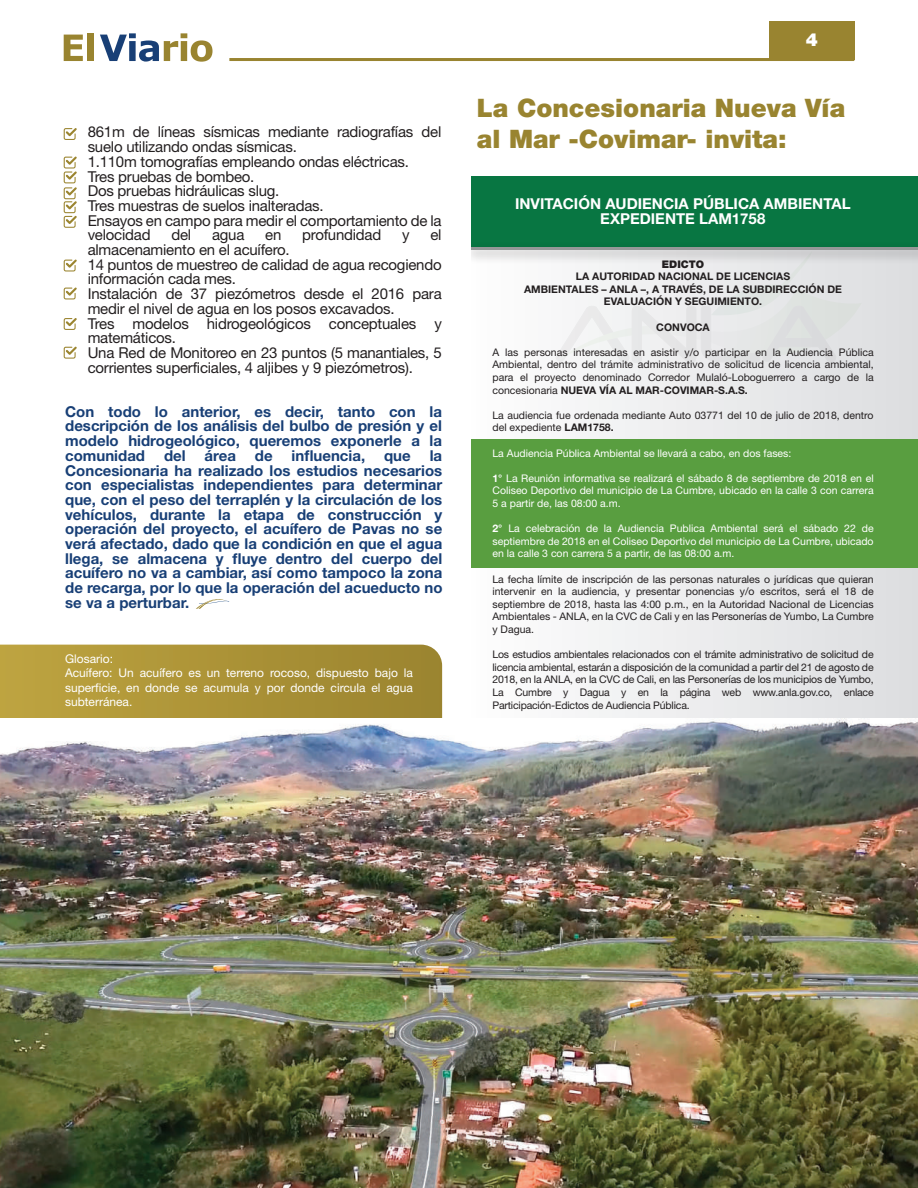
<style>
.page{position:relative;width:918px;height:1188px;background:#fff}
.page>*{position:absolute;margin:0;border:0;box-sizing:border-box;transform-origin:0 0}
.t1{font:900 25.5px/30.6px "Helvetica Neue";color:#998430}
.t2{font:900 18px "Helvetica Neue";color:#fff}
.t3{font:15px/14.7px "Helvetica Neue";letter-spacing:-.015em;color:#231f20}
.t4{font:700 15px/14.7px "Helvetica Neue";color:#183f76;text-align:justify}
.t5{font:700 15px/15px "Helvetica Neue LT Std";color:#fff;text-align:center}
.t6{font:12px/14.4px "Helvetica Neue";color:#fff}
.t7{font:10.5px/12.6px "Helvetica Neue LT Std";color:#231f20;text-align:justify}
.t8{font:10.5px/12.6px "Helvetica Neue LT Std";color:#fff;text-align:justify}
.t9{font:700 10.5px/12.6px "Helvetica Neue LT Std";color:#231f20;text-align:center}
.t10{font:900 10.5px "Helvetica Neue LT Std";color:#231f20}
.s1{font-weight:700}
</style>
<div class="page">
<div style="left:471px;top:176px;width:447px;height:1012px;background:linear-gradient(to right,#fdfdfd,#dcdddf)"></div>
<svg style="left:556px;top:267px;width:306px;height:96px"></svg>
<div style="left:471px;top:439px;width:447px;height:129px;background:#599e40"></div>
<div style="left:471px;top:176px;width:447px;height:71px;background:#087642"></div>
<img style="left:471px;top:250px;width:447px;height:17px">
<hr style="left:471px;top:247px;width:447px;height:3px;background:#969898">
<svg style="left:196px;top:599px;width:33px;height:10px"></svg>
<svg style="left:0;top:645px;width:442px;height:73px;background:#ac9337"></svg>
<div style="left:769px;top:21px;width:85px;height:38px;background:#998430"></div>
<svg style="left:64px;top:35px;width:19px;height:26px"></svg>
<div style="left:87px;top:33px;width:7px;height:28px;background:#998430"></div>
<svg style="left:100px;top:33px;width:113px;height:29px"></svg>
<hr style="left:229px;top:58px;width:625px;height:3px;background:#998430">
<img style="left:0;top:718px;width:918px;height:470px">
<svg style="left:64px;top:128px;width:13px;height:12px"></svg>
<svg style="left:64px;top:260px;width:13px;height:12px"></svg>
<svg style="left:64px;top:288px;width:13px;height:11px"></svg>
<svg style="left:64px;top:318px;width:13px;height:12px"></svg>
<svg style="left:64px;top:347px;width:13px;height:12px"></svg>
<svg style="left:64px;top:157px;width:13px;height:71px"></svg>
<p class="t3" style="left:88px;top:125px;width:355px">861m de líneas sísmicas mediante radiografías del suelo utilizando ondas sísmicas.<br>1.110m tomografías empleando ondas eléctricas.<br>Tres pruebas de bombeo.<br>Dos pruebas hidráulicas slug.<br>Tres muestras de suelos inalteradas.<br>Ensayos en campo para medir el comportamiento de la velocidad</p>
<h3 class="t3" style="left:171px;top:227px;width:21px">del</h3>
<h3 class="t3" style="left:212px;top:227px;width:34px">agua</h3>
<h3 class="t3" style="left:265px;top:227px;width:18px">en</h3>
<h3 class="t3" style="left:302px;top:227px;width:81px">profundidad</h3>
<h3 class="t3" style="left:402px;top:227px;width:9px">y</h3>
<h3 class="t3" style="left:431px;top:227px;width:13px">el</h3>
<p class="t3" style="left:88px;top:242px;width:356px">almacenamiento en el acuífero.<br>14 puntos de muestreo de calidad de agua recogiendo información cada mes.<br>Instalación de 37 piezómetros desde el 2016 para medir el nivel de agua en los posos excavados.<br>Tres modelos hidrogeológicos conceptuales y matemáticos.<br>Una Red de Monitoreo en 23 puntos (5 manantiales, 5 corrientes superficiales, 4 aljibes y 9 piezómetros).</p>
<h3 class="t4" style="left:65px;top:404px;width:378px">Con todo lo anterior, es decir, tanto con la descripción de los análisis del bulbo de presión y el modelo hidrogeológico, queremos exponerle a la comunidad</h3>
<h3 class="t4" style="left:164px;top:449px;width:23px">del</h3>
<h3 class="t4" style="left:205px;top:449px;width:33px">área</h3>
<h3 class="t4" style="left:255px;top:449px;width:19px">de</h3>
<h3 class="t4" style="left:292px;top:449px;width:75px">influencia,</h3>
<h3 class="t4" style="left:384px;top:449px;width:28px">que</h3>
<p class="t4" style="left:65px;top:449px;width:379px;text-indent:365px">la Concesionaria ha realizado los estudios necesarios con especialistas independientes para determinar que, con el peso del terraplén y la circulación de los vehículos, durante la etapa de construcción y operación del proyecto, el acuífero de Pavas no se verá afectado, dado que la condición en que el agua llega, se almacena y fluye dentro del cuerpo del acuífero no va a cambiar, así como tampoco la zona de recarga, por lo que la operación del acueducto no se va a perturbar.</p>
<p class="t6" style="left:65px;top:651px;width:349px">Glosario:<br>Acuífero: Un acuífero es un terreno rocoso, dispuesto bajo la superficie, en donde se acumula y por donde circula el agua subterránea.</p>
<h2 class="t2" style="left:806px;top:29px;width:14px">4</h2>
<h1 class="t1" style="left:477px;top:93px;width:370px">La Concesionaria Nueva Vía al Mar -Covimar- invita:</h1>
<h3 class="t5" style="left:515px;top:195px;width:337px">INVITACIÓN AUDIENCIA PÚBLICA AMBIENTAL<br>EXPEDIENTE LAM1758</h3>
<p class="t10" style="left:662px;top:257px;width:44px">EDICTO</p>
<p class="t9" style="left:524px;top:270px;width:320px">LA AUTORIDAD NACIONAL DE LICENCIAS<br>AMBIENTALES – ANLA –, A TRAVÉS, DE LA SUBDIRECCIÓN DE<br>EVALUACIÓN Y SEGUIMIENTO.</p>
<p class="t9" style="left:656px;top:320px;width:55px">CONVOCA</p>
<p class="t7" style="left:492px;top:346px;width:383px">A las personas interesadas en asistir y/o participar en la Audiencia Pública Ambiental, dentro del trámite administrativo de solicitud de licencia ambiental, para el proyecto denominado Corredor Mulaló-Loboguerrero a cargo de la concesionaria <span class="s1">NUEVA VÍA AL MAR-COVIMAR-S.A.S.</span></p>
<p class="t7" style="left:492px;top:409px;width:383px">La audiencia fue ordenada mediante Auto 03771 del 10 de julio de 2018, dentro del expediente <span class="s1">LAM1758.</span></p>
<p class="t8" style="left:492px;top:446px;width:300px">La Audiencia Pública Ambiental se llevará a cabo, en dos fases:</p>
<p class="t8" style="left:492px;top:472px;width:383px"><span class="s1">1°</span> La Reunión informativa se realizará el sábado 8 de septiembre de 2018 en el Coliseo Deportivo del municipio de La Cumbre, ubicado en la calle 3 con carrera 5 a partir de, las 08:00 a.m.</p>
<p class="t8" style="left:492px;top:522px;width:383px"><span class="s1">2°</span> La celebración de la Audiencia Publica Ambiental será el sábado 22 de septiembre de 2018 en el Coliseo Deportivo del municipio de La Cumbre, ubicado en la calle 3 con carrera 5 a partir, de las 08:00 a.m.</p>
<p class="t7" style="left:492px;top:572px;width:383px">La fecha límite de inscripción de las personas naturales o jurídicas que quieran intervenir en la audiencia, y presentar ponencias y/o escritos, será el 18 de septiembre de 2018, hasta las 4:00 p.m., en la Autoridad Nacional de Licencias Ambientales - ANLA, en la CVC de Cali y en las Personerías de Yumbo, La Cumbre y Dagua.</p>
<p class="t7" style="left:492px;top:648px;width:383px">Los estudios ambientales relacionados con el trámite administrativo de solicitud de licencia ambiental, estarán a disposición de la comunidad a partir del 21 de agosto de 2018, en la ANLA, en la CVC de Cali, en las Personerías de los municipios de Yumbo, La Cumbre y Dagua y en la página web www.anla.gov.co, enlace Participación-Edictos de Audiencia Pública.</p>
</div>
